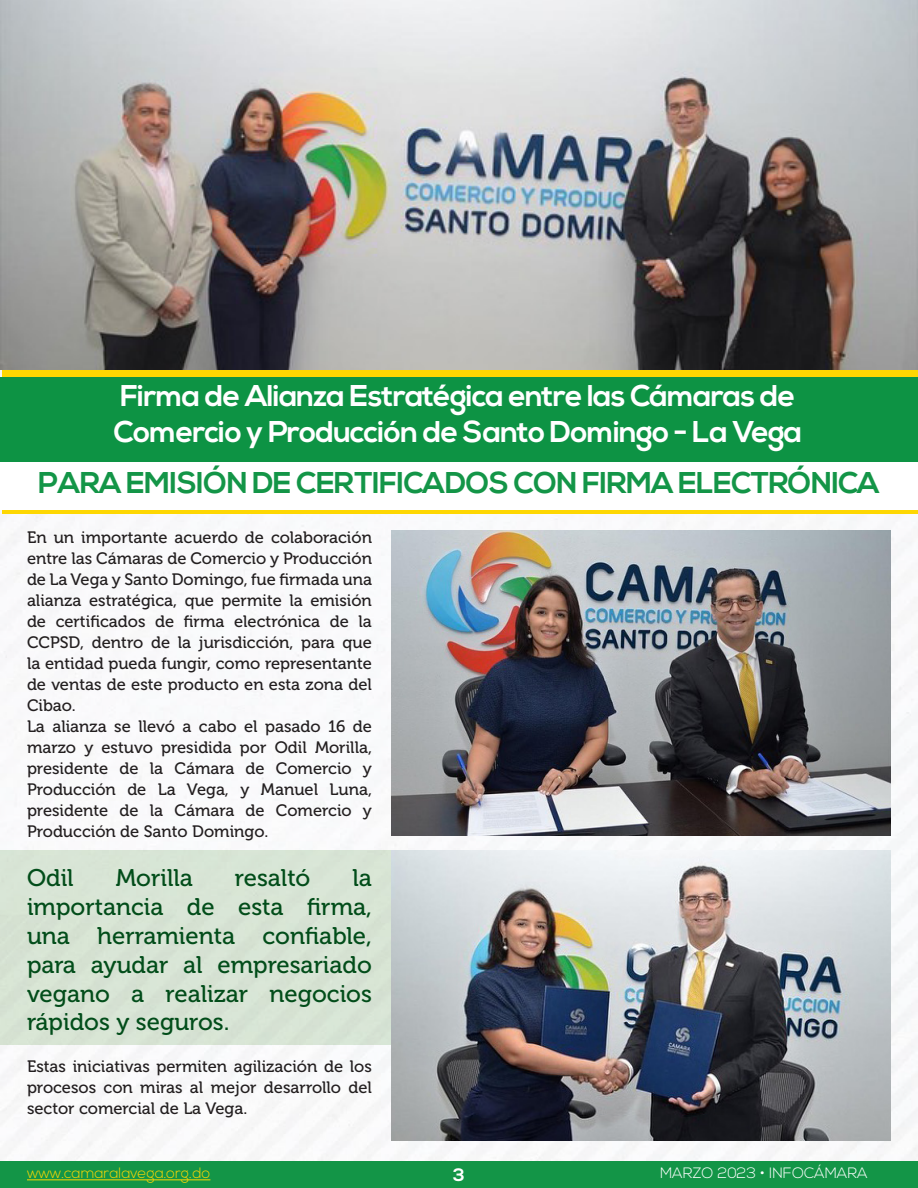
<style>
.page{position:relative;width:918px;height:1188px;background:#fff}
.page>*{position:absolute;margin:0;border:0;box-sizing:border-box;transform-origin:0 0}
.t1{font:700 30px/36px "Nexa";letter-spacing:-.025em;color:#fff}
.t2{font:700 30px "Nexa";letter-spacing:-.025em;color:#139547}
.Paragraph_Style_3{font:24px/28.8px "Museo 500";color:#024d1a;text-align:justify}
.t3{font:700 18px "Nexa";color:#fff}
.Paragraph_Style_3-2{font:16.5px/21px "Museo 500";color:#231f20;text-align:justify}
.t4{font:300 15px "Nexa";color:#fed702}
.t5{font:300 15px "Nexa";color:#fff}
</style>
<div class="page">
<img style="left:0;top:372px;width:918px;height:789px">
<div style="left:0;top:377px;width:918px;height:85px;background:#0d9344"></div>
<div style="left:2px;top:506px;width:916px;height:7px;background:#fed702"></div>
<div style="left:2px;top:369px;width:916px;height:7px;background:#fed702"></div>
<div style="left:0;top:462px;width:918px;height:48px;background:#fff"></div>
<div style="left:0;top:850px;width:392px;height:195px;background:#ddead9"></div>
<div style="left:0;top:1161px;width:918px;height:27px;background:#139547"></div>
<hr style="left:27px;top:1179px;width:183px;height:1px;background:#fed702">
<img style="left:392px;top:530px;width:499px;height:306px">
<img style="left:0;top:0;width:918px;height:370px">
<img style="left:392px;top:850px;width:499px;height:291px">
<p class="t1" style="left:113px;top:379px;width:690px">Firma de Alianza Estratégica entre las Cámaras de<br>Comercio y Producción de Santo Domingo - La Vega</p>
<p class="t2" style="left:38px;top:466px;width:843px">PARA EMISIÓN DE CERTIFICADOS CON FIRMA ELECTRÓNICA</p>
<p class="Paragraph_Style_3-2" style="left:27px;top:527px;width:347px">En un importante acuerdo de colaboración entre las Cámaras de Comercio y Producción de La Vega y Santo Domingo, fue firmada una alianza estratégica, que permite la emisión de certificados de firma electrónica de la CCPSD, dentro de la jurisdicción, para que la entidad pueda fungir, como representante de ventas de este producto en esta zona del Cibao.</p>
<p class="Paragraph_Style_3-2" style="left:27px;top:716px;width:347px">La alianza se llevó a cabo el pasado 16 de marzo y estuvo presidida por Odil Morilla, presidente de la Cámara de Comercio y Producción de La Vega, y Manuel Luna, presidente de la Cámara de Comercio y Producción de Santo Domingo.</p>
<p class="Paragraph_Style_3" style="left:27px;top:864px;width:48px">Odil</p>
<p class="Paragraph_Style_3" style="left:116px;top:864px;width:79px">Morilla</p>
<p class="Paragraph_Style_3" style="left:235px;top:864px;width:77px">resaltó</p>
<p class="Paragraph_Style_3" style="left:27px;top:864px;width:347px;text-indent:326px">la importancia de esta firma, una herramienta confiable, para ayudar al empresariado vegano a realizar negocios rápidos y seguros.</p>
<p class="Paragraph_Style_3-2" style="left:27px;top:1056px;width:346px">Estas iniciativas permiten agilización de los procesos con miras al mejor desarrollo del sector comercial de La Vega.</p>
<p class="t4" style="left:27px;top:1165px;width:185px">www.camaralavega.org.do</p>
<p class="t3" style="left:453px;top:1164px;width:13px">3</p>
<p class="t5" style="left:660px;top:1165px;width:209px">MARZO 2023 • INFOCÁMARA</p>
</div>
